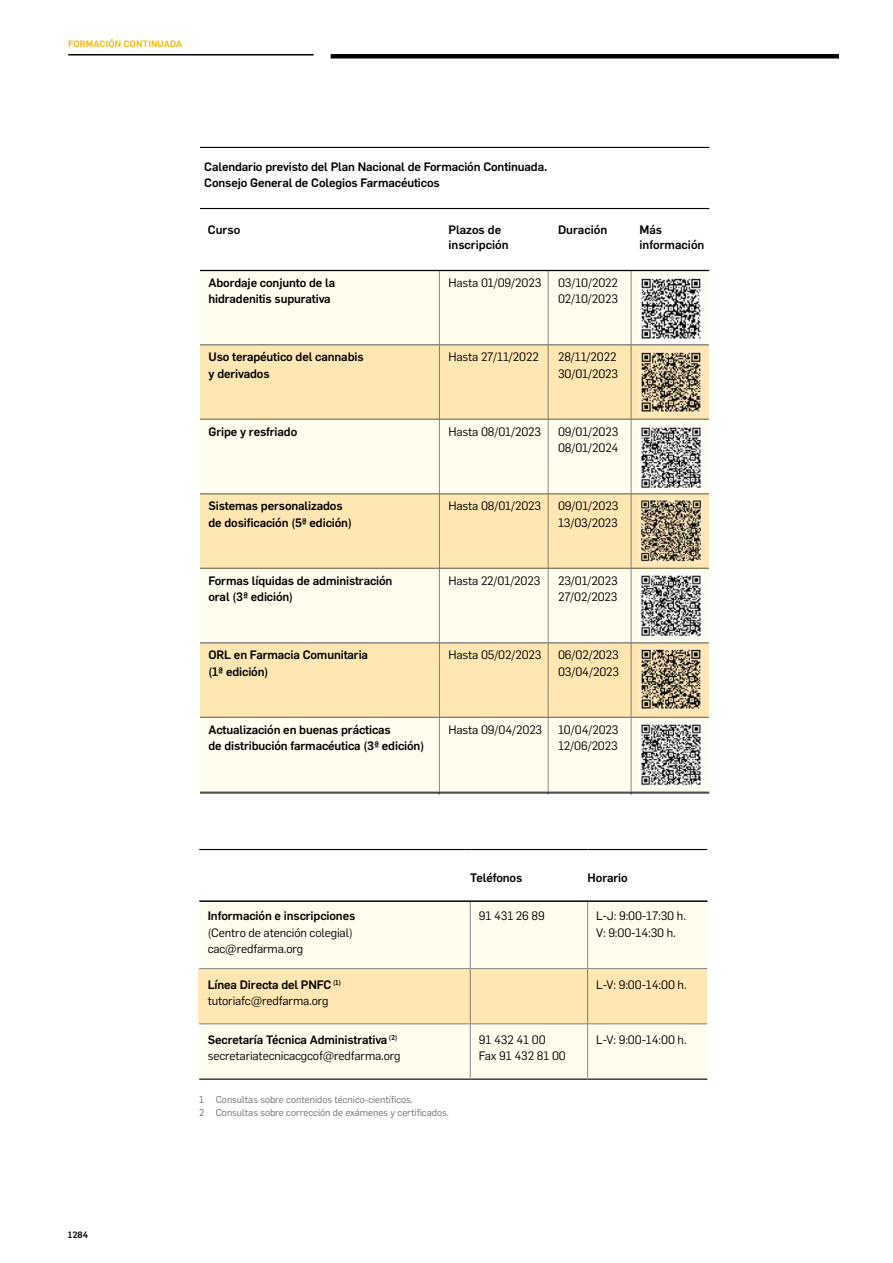
<style>
.page{position:relative;width:893px;height:1263px;background:#fff}
.page>*{position:absolute;margin:0;border:0;box-sizing:border-box;transform-origin:0 0}
.t1{font:12px/16.5px "Flama";letter-spacing:-.01em;color:#000}
.t2{font:500 12px/16.5px "Flama";letter-spacing:-.01em;color:#000}
.t3{font:9.75px/13.5px "Flama";color:#706f6f}
.t4{font:500 9px "Flama";letter-spacing:.02em;color:#fab400}
.t5{font:500 9px "Flama";color:#000}
.s1{font-weight:500}
</style>
<div class="page">
<div style="left:331px;top:54px;width:508px;height:5px;background:#000"></div>
<hr style="left:68px;top:54px;width:246px;height:2px;background:#000">
<div style="left:200px;top:269px;width:509px;height:523px;background:#fffdee"></div>
<hr style="left:200px;top:344px;width:509px;height:1px;background:#878787">
<hr style="left:200px;top:419px;width:509px;height:1px;background:#878787">
<hr style="left:200px;top:493px;width:509px;height:1px;background:#878787">
<hr style="left:200px;top:568px;width:509px;height:1px;background:#878787">
<hr style="left:200px;top:642px;width:509px;height:1px;background:#878787">
<hr style="left:200px;top:717px;width:509px;height:1px;background:#878787">
<hr style="left:200px;top:791px;width:509px;height:1px;background:#878787">
<img style="left:639px;top:425px;width:64px;height:64px">
<img style="left:639px;top:277px;width:64px;height:63px">
<img style="left:639px;top:574px;width:64px;height:64px">
<img style="left:639px;top:722px;width:64px;height:64px">
<hr style="left:200px;top:208px;width:509px;height:1px;background:#000">
<hr style="left:200px;top:147px;width:509px;height:1px;background:#000">
<div style="left:440px;top:269px;width:109px;height:525px;background:#fffdee"></div>
<div style="left:550px;top:269px;width:78px;height:523px;background:#fffdee"></div>
<hr style="left:548px;top:270px;width:1px;height:525px;background:#878787">
<hr style="left:439px;top:270px;width:1px;height:525px;background:#878787">
<hr style="left:631px;top:270px;width:1px;height:525px;background:#878787">
<svg style="left:200px;top:345px;width:509px;height:74px;background:#f2dbaa"></svg>
<svg style="left:200px;top:494px;width:509px;height:74px;background:#f1dbaa"></svg>
<svg style="left:200px;top:643px;width:509px;height:74px;background:#f2dbab"></svg>
<hr style="left:200px;top:270px;width:509px;height:1px;background:#000">
<hr style="left:200px;top:792px;width:509px;height:1px;background:#000">
<div style="left:199px;top:902px;width:508px;height:176px;background:#fffdee"></div>
<hr style="left:199px;top:849px;width:271px;height:1px;background:#000">
<hr style="left:470px;top:849px;width:118px;height:1px;background:#000">
<hr style="left:588px;top:849px;width:119px;height:1px;background:#000">
<hr style="left:199px;top:1078px;width:271px;height:2px;background:#000">
<hr style="left:470px;top:1078px;width:118px;height:2px;background:#000">
<hr style="left:588px;top:1078px;width:119px;height:2px;background:#000">
<hr style="left:199px;top:900px;width:271px;height:1px;background:#878787">
<hr style="left:470px;top:901px;width:1px;height:67px;background:#878787">
<hr style="left:470px;top:900px;width:118px;height:1px;background:#878787">
<hr style="left:587px;top:901px;width:1px;height:67px;background:#878787">
<hr style="left:588px;top:900px;width:119px;height:1px;background:#878787">
<hr style="left:199px;top:968px;width:271px;height:1px;background:#878787">
<hr style="left:470px;top:968px;width:118px;height:1px;background:#878787">
<hr style="left:588px;top:968px;width:119px;height:1px;background:#878787">
<hr style="left:199px;top:1023px;width:271px;height:1px;background:#878787">
<hr style="left:470px;top:1024px;width:1px;height:54px;background:#878787">
<hr style="left:470px;top:1023px;width:118px;height:1px;background:#878787">
<hr style="left:587px;top:1024px;width:1px;height:54px;background:#878787">
<hr style="left:588px;top:1023px;width:119px;height:1px;background:#878787">
<div style="left:199px;top:969px;width:508px;height:54px;background:#ffe7b3"></div>
<hr style="left:199px;top:901px;width:509px;height:1px;background:#000">
<p class="t4" style="left:68px;top:37px;width:116px">FORMACIÓN CONTINUADA</p>
<p class="t2" style="left:204px;top:157px;width:344px">Calendario previsto del Plan Nacional de Formación Continuada.<br>Consejo General de Colegios Farmacéuticos</p>
<p class="t2" style="left:208px;top:221px;width:34px">Curso</p>
<p class="t2" style="left:448px;top:222px;width:62px;line-height:15px">Plazos de inscripción</p>
<p class="t2" style="left:558px;top:221px;width:51px">Duración</p>
<p class="t2" style="left:639px;top:222px;width:67px;line-height:15px">Más información</p>
<p class="t2" style="left:208px;top:273px;width:128px">Abordaje conjunto de la hidradenitis supurativa</p>
<p class="t1" style="left:448px;top:273px;width:94px">Hasta 01/09/2023</p>
<p class="t1" style="left:558px;top:273px;width:61px">03/10/2022<br>02/10/2023</p>
<p class="t2" style="left:208px;top:348px;width:157px">Uso terapéutico del cannabis y derivados</p>
<p class="t1" style="left:448px;top:348px;width:92px">Hasta 27/11/2022</p>
<p class="t1" style="left:558px;top:348px;width:62px">28/11/2022<br>30/01/2023</p>
<p class="t2" style="left:208px;top:422px;width:90px">Gripe y resfriado</p>
<p class="t1" style="left:448px;top:422px;width:94px">Hasta 08/01/2023</p>
<p class="t1" style="left:558px;top:422px;width:62px">09/01/2023<br>08/01/2024</p>
<p class="t2" style="left:208px;top:497px;width:145px">Sistemas personalizados de dosificación (5ª edición)</p>
<p class="t1" style="left:448px;top:497px;width:94px">Hasta 08/01/2023</p>
<p class="t1" style="left:558px;top:497px;width:62px">09/01/2023<br>13/03/2023</p>
<p class="t2" style="left:208px;top:571px;width:186px">Formas líquidas de administración oral (3ª edición)</p>
<p class="t1" style="left:448px;top:571px;width:93px">Hasta 22/01/2023</p>
<p class="t1" style="left:558px;top:571px;width:61px">23/01/2023<br>27/02/2023</p>
<p class="t2" style="left:208px;top:646px;width:161px">ORL en Farmacia Comunitaria (1ª edición)</p>
<p class="t1" style="left:448px;top:646px;width:95px">Hasta 05/02/2023</p>
<p class="t1" style="left:558px;top:646px;width:63px">06/02/2023<br>03/04/2023</p>
<p class="t2" style="left:208px;top:720px;width:217px">Actualización en buenas prácticas<br>de distribución farmacéutica (3ª edición)</p>
<p class="t1" style="left:448px;top:720px;width:95px">Hasta 09/04/2023</p>
<p class="t1" style="left:558px;top:720px;width:62px">10/04/2023<br>12/06/2023</p>
<p class="t5" style="left:68px;top:1228px;width:22px">1284</p>
<p class="t2" style="left:208px;top:907px;width:149px">Información e inscripciones</p>
<p class="t1" style="left:208px;top:924px;width:147px">(Centro de atención colegial) cac@redfarma.org</p>
<p class="t2" style="left:470px;top:869px;width:54px">Teléfonos</p>
<p class="t2" style="left:588px;top:869px;width:42px">Horario</p>
<p class="t1" style="left:479px;top:907px;width:68px">91 431 26 89</p>
<p class="t1" style="left:596px;top:907px;width:91px">L-J: 9:00-17:30 h.<br>V: 9:00-14:30 h.</p>
<p class="t1" style="left:208px;top:975px;width:135px"><span class="s1">Línea Directa del PNFC</span> <sup>(1) </sup>tutoriafc@redfarma.org</p>
<p class="t1" style="left:596px;top:975px;width:92px">L-V: 9:00-14:00 h.</p>
<p class="t1" style="left:208px;top:1030px;width:194px"><span class="s1">Secretaría Técnica Administrativa</span> <sup>(2) </sup>secretariatecnicacgcof@redfarma.org</p>
<p class="t1" style="left:479px;top:1030px;width:89px">91 432 41 00<br>Fax 91 432 81 00</p>
<p class="t1" style="left:596px;top:1030px;width:92px">L-V: 9:00-14:00 h.</p>
<p class="t3" style="left:199px;top:1092px;width:251px">1 Consultas sobre contenidos técnico-científicos.<br>2 Consultas sobre corrección de exámenes y certificados.</p>
</div>
